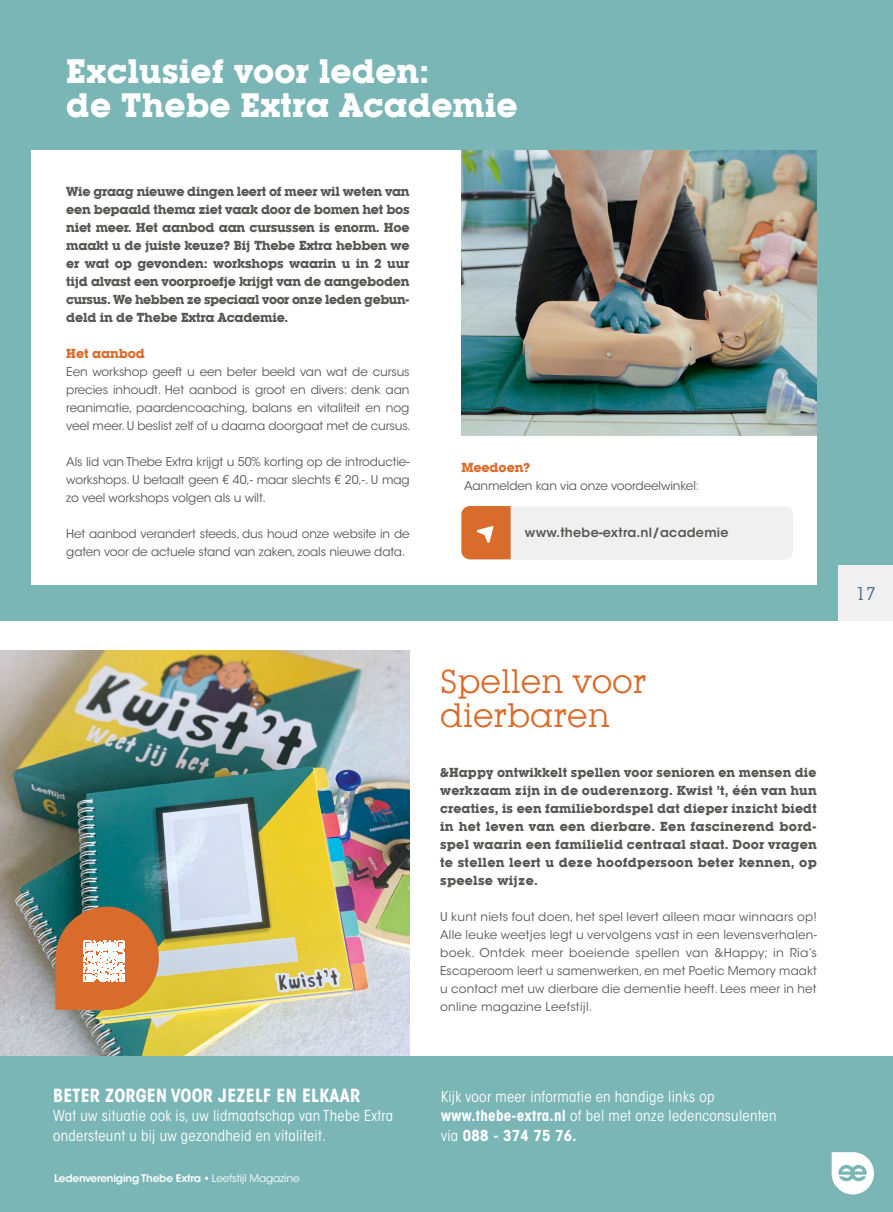
<style>
.page{position:relative;width:893px;height:1212px;background:#fff}
.page>*{position:absolute;margin:0;border:0;box-sizing:border-box;transform-origin:0 0}
.t1{font:700 33px/34.5px "Lubalin Graph IT Cby BT";color:#fff}
.t2{font:33px/34.5px "Lubalin Graph IT Cby BT";color:#d96c2c}
.t3{font:700 condensed 18px "ITC Avant Garde Std";letter-spacing:.01em;color:#fff}
.t4{font:18px "Lubalin Graph IT Cby BT";color:#446a86}
.t5{font:condensed 15px/19.5px "ITC Avant Garde Std";letter-spacing:.02em;color:#fff}
.t6{font:700 12.75px/18px "Lubalin Graph IT Cby BT";letter-spacing:.01em;color:#575756;text-align:justify}
.t7{font:600 12.75px "ITC Avant Garde Std";letter-spacing:.02em;color:#575756}
.t8{font:700 12.75px "Lubalin Graph IT Cby BT";letter-spacing:-.01em;color:#d96c2c}
.t9{font:12px/18px "ITC Avant Garde Std";letter-spacing:-.01em;color:#575756}
.t10{font:600 10.5px "ITC Avant Garde Std";letter-spacing:-.015em;color:#fff}
.s1{color:#ea5297}
.s2{font-weight:400}
.s3{font-weight:700}
</style>
<div class="page">
<img style="left:0;top:651px;width:410px;height:406px">
<div style="left:0;top:0;width:893px;height:621px;background:#7bb6b6"></div>
<div style="left:31px;top:150px;width:786px;height:435px;background:#fff"></div>
<div style="left:0;top:1057px;width:893px;height:155px;background:#7bb6b6"></div>
<div style="left:839px;top:566px;width:54px;height:55px;background:#f0f0f0"></div>
<svg style="left:832px;top:1152px;width:42px;height:42px"></svg>
<div style="left:461px;top:506px;width:332px;height:54px;background:#f0f0f0;border-radius:9px"></div>
<svg style="left:461px;top:506px;width:50px;height:53px;background:#db773b"></svg>
<svg style="left:55px;top:906px;width:104px;height:104px;background:#c78451"></svg>
<img style="left:462px;top:150px;width:355px;height:285px">
<h1 class="t1" style="left:66px;top:54px;width:453px">Exclusief voor leden:<br>de Thebe Extra Academie</h1>
<p class="t6" style="left:66px;top:183px;width:345px">Wie graag nieuwe dingen leert of meer wil weten van een bepaald thema ziet vaak door de bomen het bos niet meer. Het aanbod aan cursussen is enorm. Hoe maakt u de juiste keuze? Bij Thebe Extra hebben we er wat op gevonden: workshops waarin u in 2 uur tijd alvast een voorproefje krijgt van de aangeboden cursus. We hebben ze speciaal voor onze leden gebun&shy;deld in de Thebe Extra Academie.</p>
<p class="t8" style="left:66px;top:346px;width:80px">Het aanbod</p>
<p class="t9" style="left:66px;top:363px;width:346px">Een workshop geeft u een beter beeld van wat de cursus precies inhoudt. Het aanbod is groot en divers: denk aan reanimatie, paardencoaching, balans en vitaliteit en nog veel meer. U beslist zelf of u daarna doorgaat met de cursus.</p>
<p class="t9" style="left:66px;top:453px;width:345px;text-align:justify">Als lid van Thebe Extra krijgt u 50% korting op de introductie&shy;workshops. U betaalt geen € 40,- maar slechts € 20,-. U mag zo veel workshops volgen als u wilt.</p>
<p class="t9" style="left:66px;top:525px;width:345px">Het aanbod verandert steeds, dus houd onze website in de gaten voor de actuele stand van zaken, zoals nieuwe data.</p>
<p class="t8" style="left:461px;top:459px;width:70px">Meedoen?</p>
<p class="t9" style="left:464px;top:476px;width:237px">Aanmelden kan via onze voordeelwinkel<span class="s1">:</span></p>
<p class="t7" style="left:525px;top:524px;width:205px">www.thebe-extra.nl/academie</p>
<h2 class="t3" style="left:53px;top:1084px;width:308px">BETER ZORGEN VOOR JEZELF EN ELKAAR</h2>
<p class="t5" style="left:53px;top:1106px;width:342px">Wat uw situatie ook is, uw lidmaatschap van Thebe Extra ondersteunt u bij uw gezondheid en vitaliteit.</p>
<p class="t10" style="left:54px;top:1172px;width:247px">Ledenvereniging Thebe Extra <span class="s2">• Leefstijl Magazine</span></p>
<h1 class="t2" style="left:440px;top:663px;width:208px">Spellen voor dierbaren</h1>
<p class="t6" style="left:440px;top:763px;width:378px">&amp;Happy ontwikkelt spellen voor senioren en mensen die werkzaam zijn in de ouderenzorg. Kwist ’t, één van hun creaties, is een familiebordspel dat dieper inzicht biedt in het leven van een dierbare. Een fascinerend bord&shy;spel waarin een familielid centraal staat. Door vragen te stellen leert u deze hoofdpersoon beter kennen, op speelse wijze.</p>
<p class="t9" style="left:440px;top:908px;width:378px;text-align:justify">U kunt niets fout doen, het spel levert alleen maar winnaars op!<br>Alle leuke weetjes legt u vervolgens vast in een levensverhalen&shy;boek. Ontdek meer boeiende spellen van &amp;Happy; in Ria’s Escaperoom leert u samenwerken, en met Poetic Memory maakt u contact met uw dierbare die dementie heeft. Lees meer in het online magazine Leefstijl.</p>
<p class="t5" style="left:441px;top:1087px;width:337px">Kijk voor meer informatie en handige links op <span class="s3">www.thebe-extra.nl</span> of bel met onze ledenconsulenten via <span class="s3">088 - 374 75 76.</span></p>
<h2 class="t4" style="left:856px;top:582px;width:22px">17</h2>
</div>
